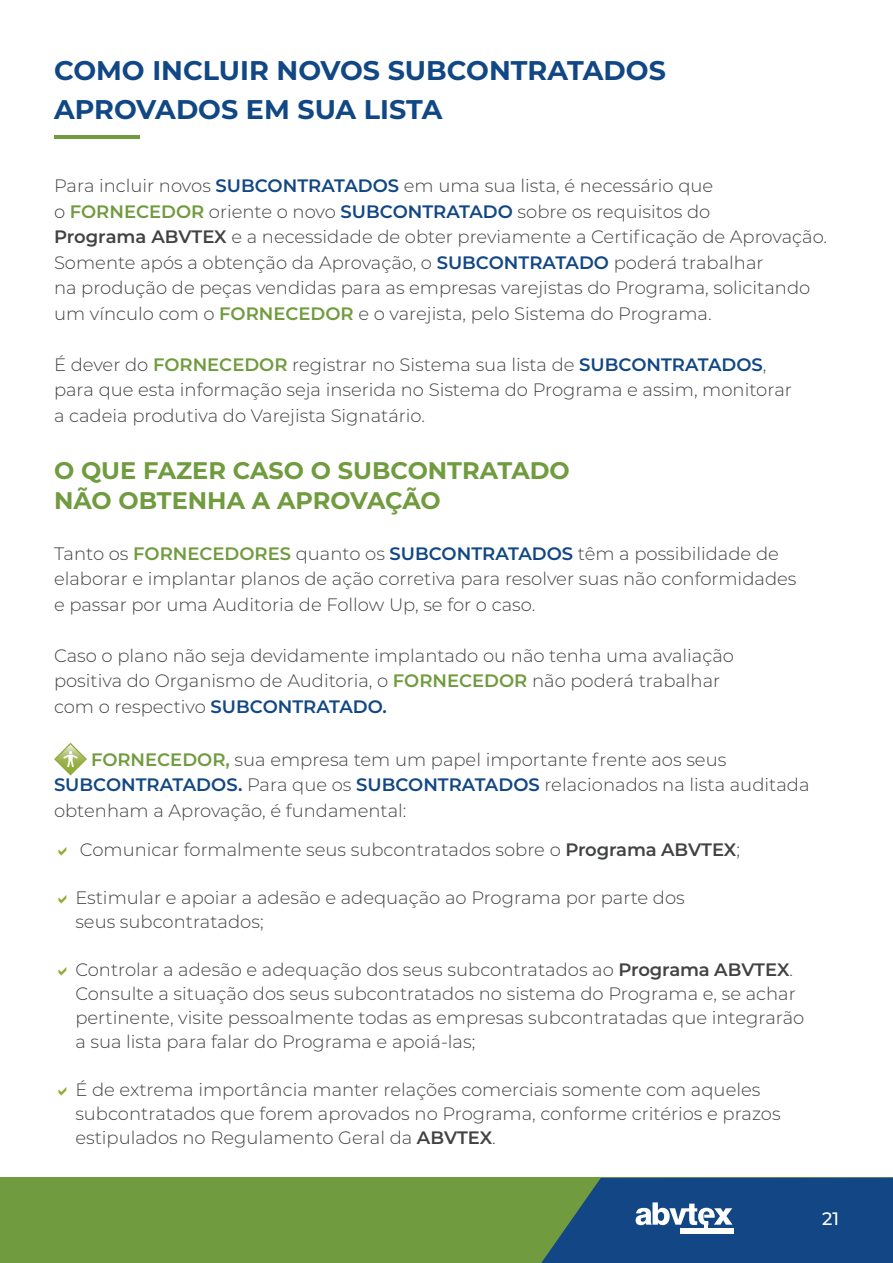
<style>
.page{position:relative;width:893px;height:1263px;background:#fff}
.page>*{position:absolute;margin:0;border:0;box-sizing:border-box;transform-origin:0 0}
.t1{font:700 27px/39px "Montserrat";color:#114784}
.t2{font:700 24px/30px "Montserrat";color:#709b3f}
.t3{font:300 18px/25.5px "Montserrat";color:#414243}
.t4{font:500 18px "Montserrat";color:#fff}
.s1{font-weight:600;color:#114784}
.s2{font-weight:600;color:#709b3f}
.s3{font-weight:600}
</style>
<div class="page">
<div style="left:0;top:1178px;width:893px;height:85px;background:#709b3f"></div>
<svg style="left:541px;top:1178px;width:352px;height:85px;background:#225482"></svg>
<hr style="left:704px;top:1221px;width:4px;height:11px;background:#fff">
<div style="left:680px;top:1228px;width:53px;height:6px;background:#fff"></div>
<hr style="left:54px;top:135px;width:85px;height:3px;background:#709b3f">
<svg style="left:54px;top:743px;width:33px;height:32px"></svg>
<h1 class="t1" style="left:54px;top:50px;width:613px">COMO INCLUIR NOVOS SUBCONTRATADOS<br>APROVADOS EM SUA LISTA</h1>
<p class="t3" style="left:54px;top:173px;width:775px">Para incluir novos <span class="s1">SUBCONTRATADOS</span> em uma sua lista, é necessário que<br>o <span class="s2">FORNECEDOR</span> oriente o novo <span class="s1">SUBCONTRATADO</span> sobre os requisitos do<br><span class="s3">Programa ABVTEX</span> e a necessidade de obter previamente a Certificação de Aprovação.<br>Somente após a obtenção da Aprovação, o <span class="s1">SUBCONTRATADO</span> poderá trabalhar<br>na produção de peças vendidas para as empresas varejistas do Programa, solicitando um vínculo com o <span class="s2">FORNECEDOR</span> e o varejista, pelo Sistema do Programa.</p>
<p class="t3" style="left:54px;top:351px;width:739px">É dever do <span class="s2">FORNECEDOR</span> registrar no Sistema sua lista de <span class="s1">SUBCONTRATADOS</span>, para que esta informação seja inserida no Sistema do Programa e assim, monitorar a cadeia produtiva do Varejista Signatário.</p>
<h2 class="t2" style="left:54px;top:455px;width:517px">O QUE FAZER CASO O SUBCONTRATADO<br>NÃO OBTENHA A APROVAÇÃO</h2>
<p class="t3" style="left:54px;top:540px;width:744px">Tanto os <span class="s2">FORNECEDORES</span> quanto os <span class="s1">SUBCONTRATADOS</span> têm a possibilidade de elaborar e implantar planos de ação corretiva para resolver suas não conformidades e passar por uma Auditoria de Follow Up, se for o caso.</p>
<p class="t3" style="left:54px;top:642px;width:682px">Caso o plano não seja devidamente implantado ou não tenha uma avaliação positiva do Organismo de Auditoria, o <span class="s2">FORNECEDOR</span> não poderá trabalhar com o respectivo <span class="s1">SUBCONTRATADO.</span></p>
<p class="t3" style="left:54px;top:746px;width:757px;text-indent:37px"><span class="s2">FORNECEDOR,</span> sua empresa tem um papel importante frente aos seus<br><span class="s1">SUBCONTRATADOS.</span> Para que os <span class="s1">SUBCONTRATADOS</span> relacionados na lista auditada obtenham a Aprovação, é fundamental:</p>
<p class="t3" style="left:80px;top:836px;width:662px">Comunicar formalmente seus subcontratados sobre o <span class="s3">Programa ABVTEX</span>;</p>
<p class="t3" style="left:75px;top:885px;width:611px;line-height:24px">Estimular e apoiar a adesão e adequação ao Programa por parte dos seus subcontratados;</p>
<p class="t3" style="left:75px;top:957px;width:731px;line-height:24px">Controlar a adesão e adequação dos seus subcontratados ao <span class="s3">Programa ABVTEX</span>.<br>Consulte a situação dos seus subcontratados no sistema do Programa e, se achar pertinente, visite pessoalmente todas as empresas subcontratadas que integrarão a sua lista para falar do Programa e apoiá-las;</p>
<p class="t3" style="left:75px;top:1077px;width:707px;line-height:24px">É de extrema importância manter relações comerciais somente com aqueles subcontratados que forem aprovados no Programa, conforme critérios e prazos estipulados no Regulamento Geral da <span class="s3">ABVTEX</span>.</p>
<p class="t4" style="left:822px;top:1206px;width:18px">21</p>
</div>
